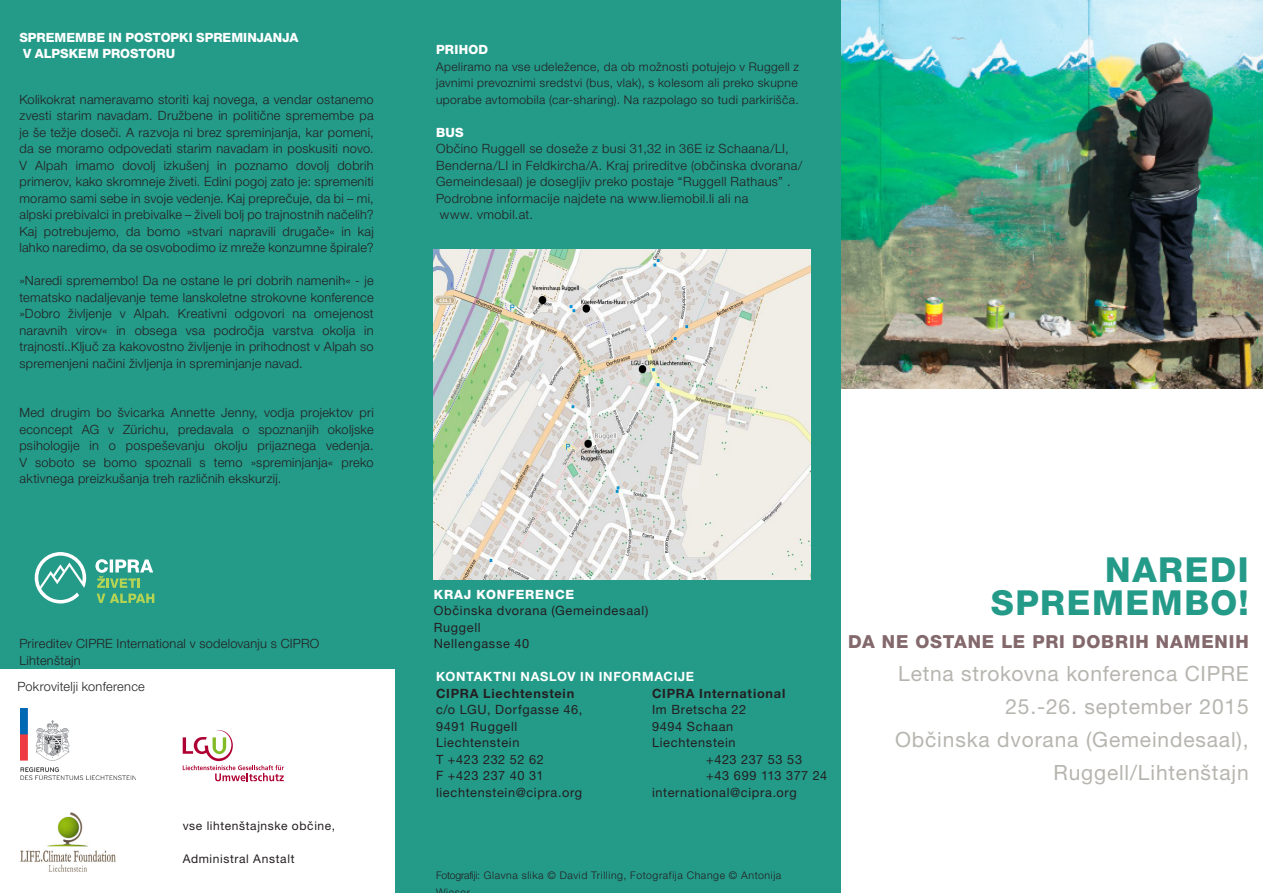
<style>
.page{position:relative;width:1263px;height:893px;background:#fff}
.page>*{position:absolute;margin:0;border:0;box-sizing:border-box;transform-origin:0 0}
.t1{font:800 34.5px/33px "Helvetica Neue LT Pro";letter-spacing:.045em;color:#249a89;text-align:right}
.t2{font:21px/33px "Helvetica Neue LT Pro";letter-spacing:.04em;color:#b7b5af;text-align:right}
.t3{font:800 18px "Helvetica Neue LT Pro";letter-spacing:.05em;color:#83686c}
.t4{font:300 12.75px/16.5px "Helvetica Neue LT Pro";letter-spacing:.025em;color:#231f20;text-align:justify}
.t5{font:12.75px/16.5px "Helvetica Neue LT Pro";letter-spacing:.05em;color:#231f20}
.t6{font:800 12.75px/16.5px "Helvetica Neue CE";color:#fff}
.t7{font:700 12.75px/16.5px "Helvetica Neue LT Pro";letter-spacing:.06em;color:#fff}
.t8{font:700 12.75px "Helvetica Neue LT Pro";letter-spacing:.06em;color:#231f20}
.t9{font:800 12.75px "Helvetica Neue LT Pro";letter-spacing:.02em;color:#fff}
.t10{font:300 12px/16.5px "Helvetica Neue LT Pro";letter-spacing:.035em;color:#231f20}
.t11{font:12px "Helvetica Neue LT Pro";letter-spacing:.055em;color:#231f20}
.t12{font:300 10.5px/16.5px "Helvetica Neue LT Pro";letter-spacing:.055em;color:#231f20}
.s1{font-weight:800;color:#fff}
.s2{color:#231f20}
</style>
<div class="page">
<div style="left:0;top:0;width:429px;height:668px;background:#249a89"></div>
<svg style="left:35px;top:552px;width:51px;height:51px"></svg>
<svg style="left:95px;top:559px;width:58px;height:29px"></svg>
<svg style="left:97px;top:594px;width:57px;height:9px"></svg>
<img style="left:21px;top:708px;width:114px;height:71px">
<img style="left:840px;top:0;width:423px;height:388px">
<div style="left:395px;top:0;width:445px;height:893px;background:#249a89"></div>
<img style="left:434px;top:250px;width:376px;height:329px">
<svg style="left:183px;top:730px;width:101px;height:51px"></svg>
<img style="left:21px;top:812px;width:94px;height:60px">
<p class="t6" style="left:19px;top:29px;width:280px">SPREMEMBE IN POSTOPKI SPREMINJANJA<br>V ALPSKEM PROSTORU</p>
<p class="t4" style="left:19px;top:91px;width:356px">Kolikokrat nameravamo storiti kaj novega, a vendar ostanemo zvesti starim navadam. Družbene in politične spremembe pa je še težje doseči. A razvoja ni brez spreminjanja, kar pomeni, da se moramo odpovedati starim navadam in poskusiti novo.<br>V Alpah imamo dovolj izkušenj in poznamo dovolj dobrih primerov, kako skromneje živeti. Edini pogoj zato je: spremeniti moramo sami sebe in svoje vedenje. Kaj preprečuje, da bi – mi, alpski prebivalci in prebivalke – živeli bolj po trajnostnih načelih?<br>Kaj potrebujemo, da bomo »stvari napravili drugače« in kaj lahko naredimo, da se osvobodimo iz mreže konzumne špirale?</p>
<p class="t4" style="left:19px;top:272px;width:356px">»Naredi spremembo! Da ne ostane le pri dobrih namenih« - je tematsko nadaljevanje teme lanskoletne strokovne konference »Dobro življenje v Alpah. Kreativni odgovori na omejenost naravnih virov« in obsega vsa področja varstva okolja in trajnosti..Ključ za kakovostno življenje in prihodnost v Alpah so spremenjeni načini življenja in spreminjanje navad.</p>
<p class="t4" style="left:19px;top:404px;width:356px">Med drugim bo švicarka Annette Jenny, vodja projektov pri econcept AG v Zürichu, predavala o spoznanjih okoljske psihologije in o pospeševanju okolju prijaznega vedenja.<br>V soboto se bomo spoznali s temo »spreminjanja« preko aktivnega preizkušanja treh različnih ekskurzij.</p>
<p class="t4" style="left:19px;top:635px;width:301px">Prireditev CIPRE International v sodelovanju s CIPRO<br>Lihtenštajn</p>
<p class="t4" style="left:18px;top:678px;width:129px">Pokrovitelji konference</p>
<p class="t11" style="left:183px;top:818px;width:154px">vse lihtenštajnske občine,</p>
<p class="t11" style="left:183px;top:851px;width:113px">Administral Anstalt</p>
<p class="t9" style="left:436px;top:42px;width:54px">PRIHOD</p>
<p class="t10" style="left:436px;top:58px;width:365px">Apeliramo na vse udeležence, da ob možnosti potujejo v Ruggell z javnimi prevoznimi sredstvi (bus, vlak), s kolesom ali preko skupne uporabe avtomobila (car-sharing). Na razpolago so tudi parkirišča.</p>
<p class="t9" style="left:436px;top:125px;width:29px">BUS</p>
<p class="t4" style="left:436px;top:140px;width:368px;text-align:left">Občino Ruggell se doseže z busi 31,32 in 36E iz Schaana/LI,<br>Benderna/LI in Feldkircha/A. Kraj prireditve (občinska dvorana/<br>Gemeindesaal) je dosegljiv preko postaje “Ruggell Rathaus” .</p>
<p class="t4" style="left:436px;top:190px;width:314px">Podrobne informacije najdete na www.liemobil.li ali na www. vmobil.at.</p>
<p class="t5" style="left:434px;top:586px;width:216px"><span class="s1">KRAJ KONFERENCE<br></span>Občinska dvorana (Gemeindesaal)<br>Ruggell</p>
<p class="t5" style="left:434px;top:635px;width:97px">Nellengasse 40</p>
<p class="t7" style="left:436px;top:668px;width:260px">KONTAKTNI NASLOV IN INFORMACIJE<br><span class="s2">CIPRA Liechtenstein</span></p>
<p class="t8" style="left:652px;top:685px;width:135px">CIPRA International</p>
<p class="t5" style="left:436px;top:701px;width:148px">c/o LGU, Dorfgasse 46,</p>
<p class="t5" style="left:652px;top:701px;width:96px">Im Bretscha 22</p>
<p class="t5" style="left:436px;top:718px;width:83px">9491 Ruggell</p>
<p class="t5" style="left:652px;top:718px;width:83px">9494 Schaan</p>
<p class="t5" style="left:436px;top:734px;width:85px">Liechtenstein</p>
<p class="t5" style="left:652px;top:734px;width:85px">Liechtenstein</p>
<p class="t5" style="left:436px;top:751px;width:109px">T +423 232 52 62</p>
<p class="t5" style="left:706px;top:751px;width:98px">+423 237 53 53</p>
<p class="t5" style="left:436px;top:767px;width:109px">F +423 237 40 31</p>
<p class="t5" style="left:706px;top:767px;width:123px">+43 699 113 377 24</p>
<p class="t5" style="left:436px;top:784px;width:148px">liechtenstein@cipra.org</p>
<p class="t5" style="left:652px;top:784px;width:146px">international@cipra.org</p>
<p class="t1" style="left:991px;top:553px;width:259px">NAREDI<br>SPREMEMBO!</p>
<p class="t3" style="left:848px;top:631px;width:402px">DA NE OSTANE LE PRI DOBRIH NAMENIH</p>
<p class="t2" style="left:898px;top:657px;width:352px">Letna strokovna konferenca CIPRE</p>
<p class="t2" style="left:1005px;top:690px;width:245px">25.-26. september 2015</p>
<p class="t2" style="left:895px;top:723px;width:355px">Občinska dvorana (Gemeindesaal),<br>Ruggell/Lihtenštajn</p>
<p class="t12" style="left:436px;top:867px;width:347px">Fotografiji: Glavna slika © David Trilling, Fotografija Change © Antonija<br>Wi</p>
</div>
